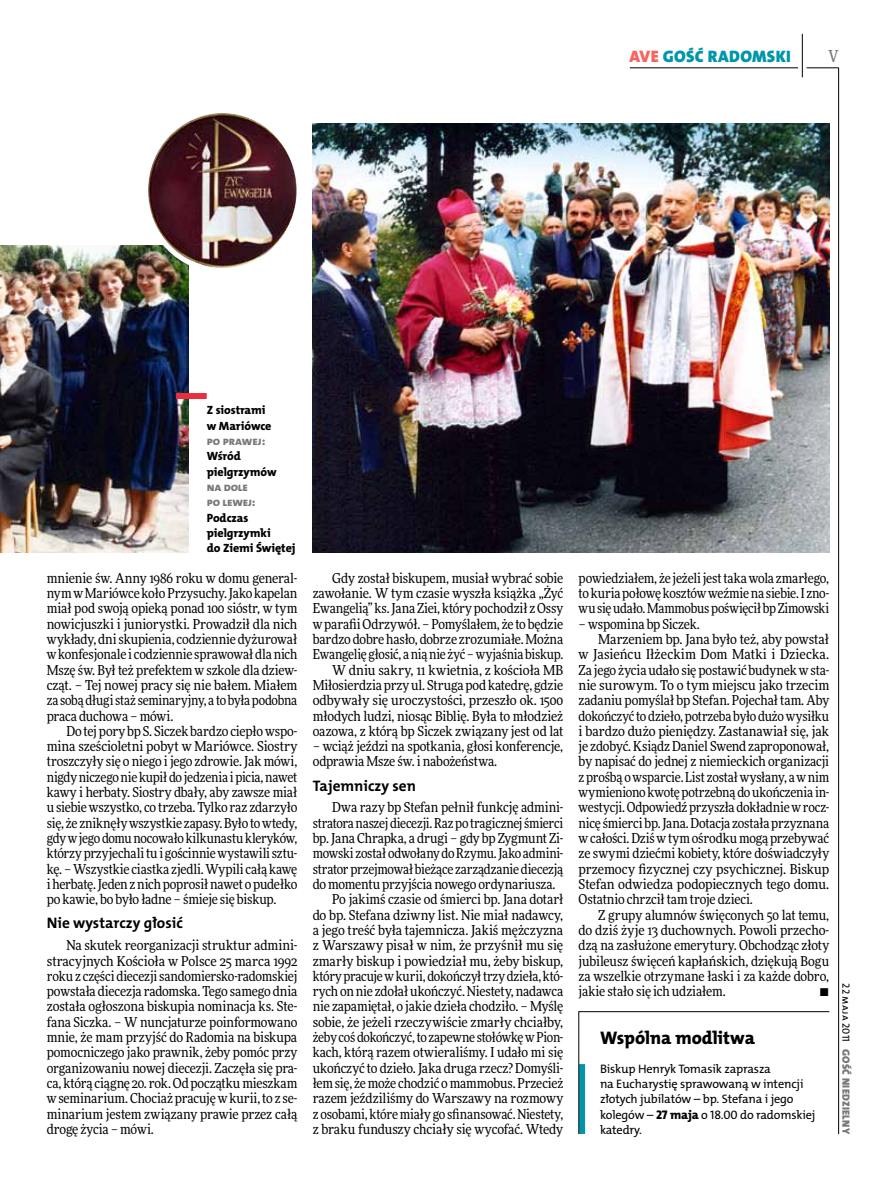
<style>
.page{position:relative;width:893px;height:1191px;background:#fff}
.page>*{position:absolute;margin:0;border:0;box-sizing:border-box;transform-origin:0 0}
.t1{font:18.3px "The Mix HP8 Ex Bld";color:#000}
.t2{font:16.65px "The Mix HP9 Blk";letter-spacing:.02em;color:#0096aa}
.t3{font:500 16.5px "Freeday Narrow";color:#787779;scale:.9 1}
.t4{font:15.3px "The Mix HP7 Bld";letter-spacing:-.025em;color:#000}
.t5{font:13.65px/15.3px "Freeday Narrow News";letter-spacing:-.01em;color:#000;text-align:justify}
.t6{font:13.65px "Freeday Narrow News";letter-spacing:.01em;color:#000}
.t7{font:12.3px/15.3px "The Mix HP5 Plain";letter-spacing:-.015em;color:#000}
.t8{font:12px/15.3px "The Mix HP8 Ex Bld";letter-spacing:-.005em;color:#000}
.t9{font:12px/15.3px "The Mix HP8 Ex Bld";letter-spacing:-.005em;color:#787779}
.t10{font:10.5px "The Mix HP9 Blk";letter-spacing:.025em;color:#787779}
.t11{font:10.5px "The Mix HP5 Plain";color:#000}
.s1{color:#f7635f}
.s2{font-family:"The Mix HP8 Ex Bld";font-size:12.6px}
</style>
<div class="page">
<hr style="left:806px;top:68px;width:33px;height:1px;background:#000">
<hr style="left:630px;top:68px;width:168px;height:1px;background:#000">
<hr style="left:838px;top:68px;width:1px;height:1066px;background:#000">
<hr style="left:802px;top:34px;width:1px;height:43px;background:#000">
<img style="left:313px;top:123px;width:516px;height:429px">
<img style="left:0;top:246px;width:188px;height:306px">
<div style="left:176px;top:393px;width:31px;height:6px;background:#e92f3f"></div>
<svg style="left:578px;top:1011px;width:252px;height:123px"></svg>
<img style="left:146px;top:114px;width:150px;height:156px">
<div style="left:143px;top:108px;width:159px;height:165px;border:5px solid #fff;border-radius:50%"></div>
<p class="t2" style="left:629px;top:46px;width:163px"><span class="s1">AVE</span> GOŚĆ RADOMSKI</p>
<p class="t3" style="left:828px;top:46px;width:13px">V</p>
<p class="t8" style="left:207px;top:403px;width:66px">Z siostrami w Mariówce</p>
<p class="t9" style="left:207px;top:433px;width:60px">po prawej:</p>
<p class="t8" style="left:207px;top:448px;width:71px">Wśród pielgrzymów</p>
<p class="t9" style="left:207px;top:479px;width:50px">na dole po lewej:</p>
<p class="t8" style="left:207px;top:510px;width:90px">Podczas pielgrzymki<br>do Ziemi Świętej</p>
<p class="t5" style="left:47px;top:570px;width:252px">mnienie św. Anny 1986 roku w domu general&shy;nym w Mariówce koło Przysuchy. Jako kapelan miał pod swoją opieką ponad 100 sióstr, w tym nowicjuszki i juniorystki. Prowadził dla nich wykłady, dni skupienia, codziennie dyżurował w konfesjonale i codziennie sprawował dla nich Mszę św. Był też prefektem w szkole dla dziew&shy;cząt. – Tej nowej pracy się nie bałem. Miałem za sobą długi staż seminaryjny, a to była podobna praca duchowa – mówi.</p>
<p class="t5" style="left:47px;top:723px;width:252px;text-indent:20px">Do tej pory bp S. Siczek bardzo ciepło wspo&shy;mina sześcioletni pobyt w Mariówce. Siostry troszczyły się o niego i jego zdrowie. Jak mówi, nigdy niczego nie kupił do jedzenia i picia, nawet kawy i herbaty. Siostry dbały, aby zawsze miał u siebie wszystko, co trzeba. Tylko raz zdarzyło się, że zniknęły wszystkie zapasy. Było to wtedy, gdy w jego domu nocowało kilkunastu kleryków, którzy przyjechali tu i gościnnie wystawili sztu&shy;kę. – Wszystkie ciastka zjedli. Wypili całą kawę i herbatę. Jeden z nich poprosił nawet o pudełko po kawie, bo było ładne – śmieje się biskup.</p>
<p class="t4" style="left:47px;top:913px;width:138px">Nie wystarczy głosić</p>
<p class="t5" style="left:47px;top:937px;width:252px;text-indent:20px">Na skutek reorganizacji struktur admini&shy;stracyjnych Kościoła w Polsce 25 marca 1992 roku z części diecezji sandomiersko-radomskiej powstała diecezja radomska. Tego samego dnia została ogłoszona biskupia nominacja ks. Ste&shy;fana Siczka. – W nuncjaturze poinformowano mnie, że mam przyjść do Radomia na biskupa pomocniczego jako prawnik, żeby pomóc przy organizowaniu nowej diecezji. Zaczęła się pra&shy;ca, którą ciągnę 20. rok. Od początku mieszkam w seminarium. Chociaż pracuję w kurii, to z se&shy;minarium jestem związany prawie przez całą drogę życia – mówi.</p>
<p class="t5" style="left:313px;top:570px;width:252px;text-align:right">Gdy został biskupem, musiał wybrać sobie zawołanie. W tym czasie wyszła książka „Żyć Ewangelią” ks. Jana Ziei, który pochodził z Ossy w parafii Odrzywół. – Pomyślałem, że to będzie bardzo dobre hasło, dobrze zrozumiałe. Można Ewangelię głosić, a nią nie żyć – wyjaśnia biskup.<br>W dniu sakry, 11 kwietnia, z kościoła MB Miłosierdzia przy ul. Struga pod katedrę, gdzie odbywały się uroczystości, przeszło ok. 1500 młodych ludzi, niosąc Biblię. Była to młodzież oazowa, z którą bp Siczek związany jest od lat</p>
<p class="t5" style="left:313px;top:738px;width:252px">– wciąż jeździ na spotkania, głosi konferencje, odprawia Msze św. i nabożeństwa.</p>
<p class="t4" style="left:313px;top:775px;width:105px">Tajemniczy sen</p>
<p class="t5" style="left:332px;top:799px;width:233px">Dwa razy bp Stefan pełnił funkcję admini-</p>
<p class="t5" style="left:313px;top:815px;width:252px">stratora naszej diecezji. Raz po tragicznej śmierci</p>
<p class="t5" style="left:313px;top:830px;width:252px">bp. Jana Chrapka, a drugi – gdy bp Zygmunt Zi-</p>
<p class="t5" style="left:313px;top:845px;width:252px">mowski został odwołany do Rzymu. Jako admini-</p>
<p class="t5" style="left:313px;top:861px;width:252px">strator przejmował bieżące zarządzanie diecezją</p>
<p class="t5" style="left:313px;top:876px;width:244px">do momentu przyjścia nowego ordynariusza.</p>
<p class="t5" style="left:332px;top:891px;width:233px">Po jakimś czasie od śmierci bp. Jana dotarł</p>
<p class="t5" style="left:313px;top:907px;width:252px">do bp. Stefana dziwny list. Nie miał nadawcy,</p>
<p class="t5" style="left:313px;top:922px;width:252px">a jego treść była tajemnicza. Jakiś mężczyzna</p>
<p class="t5" style="left:313px;top:937px;width:252px">z Warszawy pisał w nim, że przyśnił mu się</p>
<p class="t5" style="left:313px;top:953px;width:252px">zmarły biskup i powiedział mu, żeby biskup,</p>
<p class="t5" style="left:313px;top:968px;width:252px">który pracuje w kurii, dokończył trzy dzieła, któ-</p>
<p class="t5" style="left:313px;top:983px;width:252px">rych on nie zdołał ukończyć. Niestety, nadawca</p>
<p class="t5" style="left:313px;top:998px;width:252px">nie zapamiętał, o jakie dzieła chodziło. – Myślę</p>
<p class="t5" style="left:313px;top:1014px;width:252px">sobie, że jeżeli rzeczywiście zmarły chciałby,</p>
<p class="t5" style="left:313px;top:1029px;width:252px">żeby coś dokończyć, to zapewne stołówkę w Pion-</p>
<p class="t5" style="left:313px;top:1044px;width:252px">kach, którą razem otwieraliśmy. I udało mi się</p>
<p class="t5" style="left:313px;top:1060px;width:252px">ukończyć to dzieło. Jaka druga rzecz? Domyśli-</p>
<p class="t5" style="left:313px;top:1075px;width:252px">łem się, że może chodzić o mammobus. Przecież</p>
<p class="t5" style="left:313px;top:1090px;width:252px">razem jeździliśmy do Warszawy na rozmowy</p>
<p class="t5" style="left:313px;top:1106px;width:252px">z osobami, które miały go sfinansować. Niestety,</p>
<p class="t5" style="left:313px;top:1121px;width:252px">z braku funduszy chciały się wycofać. Wtedy</p>
<p class="t5" style="left:579px;top:570px;width:252px">powiedziałem, że jeżeli jest taka wola zmarłego, to kuria połowę kosztów weźmie na siebie. I zno&shy;wu się udało. Mammobus poświęcił bp Zimowski</p>
<p class="t5" style="left:579px;top:616px;width:123px">– wspomina bp Siczek.</p>
<p class="t5" style="left:598px;top:631px;width:232px">Marzeniem bp. Jana było też, aby powstał</p>
<p class="t6" style="left:579px;top:646px;width:252px">w Jasieńcu Iłżeckim Dom Matki i Dziecka.</p>
<p class="t5" style="left:579px;top:662px;width:252px">Za jego życia udało się postawić budynek w sta-</p>
<p class="t5" style="left:579px;top:677px;width:252px">nie surowym. To o tym miejscu jako trzecim</p>
<p class="t5" style="left:579px;top:692px;width:252px">zadaniu pomyślał bp Stefan. Pojechał tam. Aby</p>
<p class="t5" style="left:579px;top:708px;width:252px">dokończyć to dzieło, potrzeba było dużo wysiłku</p>
<p class="t5" style="left:579px;top:723px;width:252px">i bardzo dużo pieniędzy. Zastanawiał się, jak</p>
<p class="t5" style="left:579px;top:738px;width:252px">je zdobyć. Ksiądz Daniel Swend zaproponował,</p>
<p class="t5" style="left:579px;top:754px;width:252px">by napisać do jednej z niemieckich organizacji</p>
<p class="t5" style="left:579px;top:769px;width:252px">z prośbą o wsparcie. List został wysłany, a w nim</p>
<p class="t5" style="left:579px;top:784px;width:252px">wymieniono kwotę potrzebną do ukończenia in-</p>
<p class="t5" style="left:579px;top:799px;width:252px">westycji. Odpowiedź przyszła dokładnie w rocz-</p>
<p class="t5" style="left:579px;top:815px;width:252px">nicę śmierci bp. Jana. Dotacja została przyznana</p>
<p class="t5" style="left:579px;top:830px;width:252px">w całości. Dziś w tym ośrodku mogą przebywać</p>
<p class="t5" style="left:579px;top:845px;width:252px">ze swymi dziećmi kobiety, które doświadczyły</p>
<p class="t5" style="left:579px;top:861px;width:252px">przemocy fizycznej czy psychicznej. Biskup</p>
<p class="t5" style="left:579px;top:876px;width:252px">Stefan odwiedza podopiecznych tego domu.</p>
<p class="t5" style="left:579px;top:891px;width:176px">Ostatnio chrzcił tam troje dzieci.</p>
<p class="t5" style="left:598px;top:907px;width:232px">Z grupy alumnów święconych 50 lat temu,</p>
<p class="t5" style="left:579px;top:922px;width:252px">do dziś żyje 13 duchownych. Powoli przecho-</p>
<p class="t5" style="left:579px;top:937px;width:252px">dzą na zasłużone emerytury. Obchodząc złoty</p>
<p class="t5" style="left:579px;top:953px;width:252px">jubileusz święceń kapłańskich, dziękują Bogu</p>
<p class="t5" style="left:579px;top:968px;width:252px">za wszelkie otrzymane łaski i za każde dobro,</p>
<p class="t5" style="left:579px;top:983px;width:149px">jakie stało się ich udziałem.</p>
<p class="t5" style="left:820px;top:983px;width:11px">•</p>
<h1 class="t1" style="left:600px;top:1026px;width:157px">Wspólna modlitwa</h1>
<p class="t7" style="left:600px;top:1061px;width:217px">Biskup Henryk Tomasik zaprasza<br>na Eucharystię sprawowaną w intencji złotych jubilatów – bp. Stefana i jego kolegów – <span class="s2">27 maja</span> o 18.00 do radomskiej katedry.</p>
<p class="t11" style="left:853px;top:983px;width:61px;rotate:90deg">22 maja 2011</p>
<p class="t10" style="left:853px;top:1049px;width:86px;rotate:90deg">GOŚĆ NIEDZIELNY</p>
</div>
